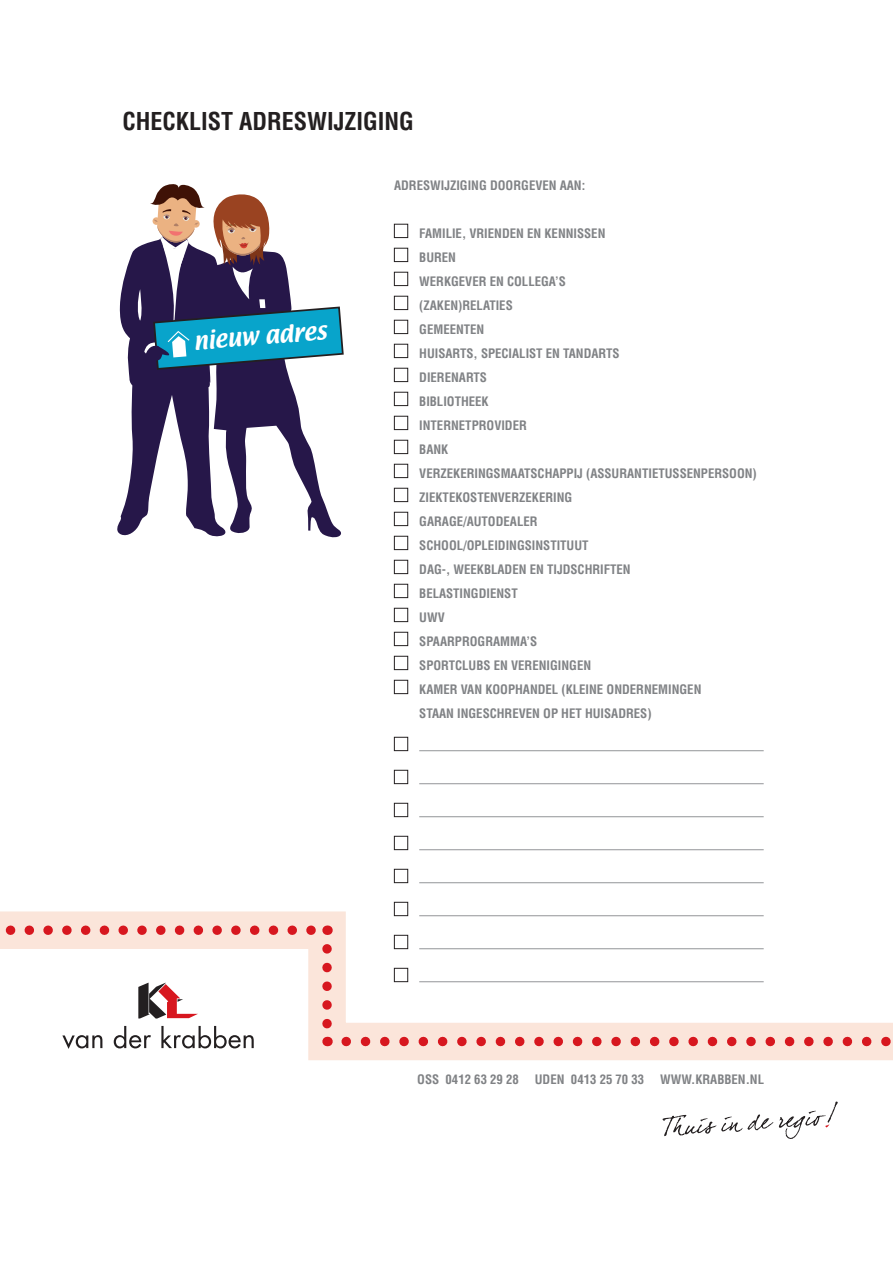
<style>
.page{position:relative;width:893px;height:1263px;background:#fff}
.page>*{position:absolute;margin:0;border:0;box-sizing:border-box;transform-origin:0 0}
.t1{font:700 condensed 24px "Helvetica LT Std";color:#231f20}
.t2{font:21.15px "Textile";color:#fff}
.t3{font:700 condensed 12.75px "Helvetica LT Std";color:#808285}
</style>
<div class="page">
<div style="left:394px;top:224px;width:14px;height:14px;border:1px solid #231f20"></div>
<div style="left:394px;top:248px;width:14px;height:14px;border:1px solid #231f20"></div>
<div style="left:394px;top:272px;width:14px;height:14px;border:1px solid #231f20"></div>
<div style="left:394px;top:296px;width:14px;height:14px;border:1px solid #231f20"></div>
<div style="left:394px;top:320px;width:14px;height:14px;border:1px solid #231f20"></div>
<div style="left:394px;top:344px;width:14px;height:14px;border:1px solid #231f20"></div>
<div style="left:394px;top:368px;width:14px;height:14px;border:1px solid #231f20"></div>
<div style="left:394px;top:392px;width:14px;height:14px;border:1px solid #231f20"></div>
<div style="left:394px;top:416px;width:14px;height:14px;border:1px solid #231f20"></div>
<div style="left:394px;top:440px;width:14px;height:14px;border:1px solid #231f20"></div>
<div style="left:394px;top:464px;width:14px;height:14px;border:1px solid #231f20"></div>
<div style="left:394px;top:488px;width:14px;height:14px;border:1px solid #231f20"></div>
<div style="left:394px;top:512px;width:14px;height:14px;border:1px solid #231f20"></div>
<div style="left:394px;top:536px;width:14px;height:14px;border:1px solid #231f20"></div>
<div style="left:394px;top:560px;width:14px;height:14px;border:1px solid #231f20"></div>
<div style="left:394px;top:584px;width:14px;height:14px;border:1px solid #231f20"></div>
<div style="left:394px;top:608px;width:14px;height:14px;border:1px solid #231f20"></div>
<div style="left:394px;top:632px;width:14px;height:14px;border:1px solid #231f20"></div>
<div style="left:394px;top:656px;width:14px;height:14px;border:1px solid #231f20"></div>
<div style="left:394px;top:680px;width:14px;height:14px;border:1px solid #231f20"></div>
<div style="left:394px;top:737px;width:14px;height:14px;border:1px solid #231f20"></div>
<hr style="left:419px;top:750px;width:345px;height:1px;background:#939598">
<div style="left:394px;top:770px;width:14px;height:14px;border:1px solid #231f20"></div>
<hr style="left:419px;top:783px;width:345px;height:1px;background:#939598">
<div style="left:394px;top:803px;width:14px;height:14px;border:1px solid #231f20"></div>
<hr style="left:419px;top:816px;width:345px;height:1px;background:#939598">
<div style="left:394px;top:836px;width:14px;height:14px;border:1px solid #231f20"></div>
<hr style="left:419px;top:849px;width:345px;height:1px;background:#939598">
<div style="left:394px;top:869px;width:14px;height:14px;border:1px solid #231f20"></div>
<hr style="left:419px;top:882px;width:345px;height:1px;background:#939598">
<svg style="left:117px;top:184px;width:227px;height:353px"></svg>
<svg style="left:0;top:901px;width:893px;height:159px"></svg>
<svg style="left:0;top:925px;width:318px;height:10px;background:#ed9894"></svg>
<svg style="left:322px;top:949px;width:10px;height:97px"></svg>
<svg style="left:346px;top:1037px;width:547px;height:9px;background:#ec928f"></svg>
<svg style="left:662px;top:1101px;width:176px;height:38px"></svg>
<p class="t1" style="left:122px;top:106px;width:293px">CHECKLIST ADRESWIJZIGING</p>
<p class="t2" style="left:192px;top:327px;width:135px;rotate:-5deg">nieuw adres</p>
<p class="t3" style="left:394px;top:177px;width:193px">ADRESWIJZIGING DOORGEVEN AAN:</p>
<p class="t3" style="left:419px;top:225px;width:188px">FAMILIE, VRIENDEN EN KENNISSEN</p>
<p class="t3" style="left:419px;top:249px;width:38px">BUREN</p>
<p class="t3" style="left:419px;top:273px;width:148px">WERKGEVER EN COLLEGA’S</p>
<p class="t3" style="left:419px;top:297px;width:95px">(ZAKEN)RELATIES</p>
<p class="t3" style="left:419px;top:321px;width:67px">GEMEENTEN</p>
<p class="t3" style="left:419px;top:345px;width:202px">HUISARTS, SPECIALIST EN TANDARTS</p>
<p class="t3" style="left:419px;top:369px;width:69px">DIERENARTS</p>
<p class="t3" style="left:419px;top:393px;width:71px">BIBLIOTHEEK</p>
<p class="t3" style="left:419px;top:417px;width:109px">INTERNETPROVIDER</p>
<p class="t3" style="left:419px;top:441px;width:31px">BANK</p>
<p class="t3" style="left:419px;top:465px;width:339px">VERZEKERINGSMAATSCHAPPIJ (ASSURANTIETUSSENPERSOON)</p>
<p class="t3" style="left:419px;top:489px;width:155px">ZIEKTEKOSTENVERZEKERING</p>
<p class="t3" style="left:419px;top:513px;width:120px">GARAGE/AUTODEALER</p>
<p class="t3" style="left:419px;top:537px;width:171px">SCHOOL/OPLEIDINGSINSTITUUT</p>
<p class="t3" style="left:419px;top:561px;width:213px">DAG-, WEEKBLADEN EN TIJDSCHRIFTEN</p>
<p class="t3" style="left:419px;top:585px;width:100px">BELASTINGDIENST</p>
<p class="t3" style="left:419px;top:609px;width:27px">UWV</p>
<p class="t3" style="left:419px;top:633px;width:119px">SPAARPROGRAMMA’S</p>
<p class="t3" style="left:419px;top:657px;width:173px">SPORTCLUBS EN VERENIGINGEN</p>
<p class="t3" style="left:419px;top:681px;width:284px">KAMER VAN KOOPHANDEL (KLEINE ONDERNEMINGEN</p>
<p class="t3" style="left:419px;top:705px;width:234px">STAAN INGESCHREVEN OP HET HUISADRES)</p>
<p class="t3" style="left:417px;top:1071px;width:103px">OSS 0412 63 29 28</p>
<p class="t3" style="left:535px;top:1071px;width:111px">UDEN 0413 25 70 33</p>
<p class="t3" style="left:660px;top:1071px;width:105px">WWW.KRABBEN.NL</p>
</div>
